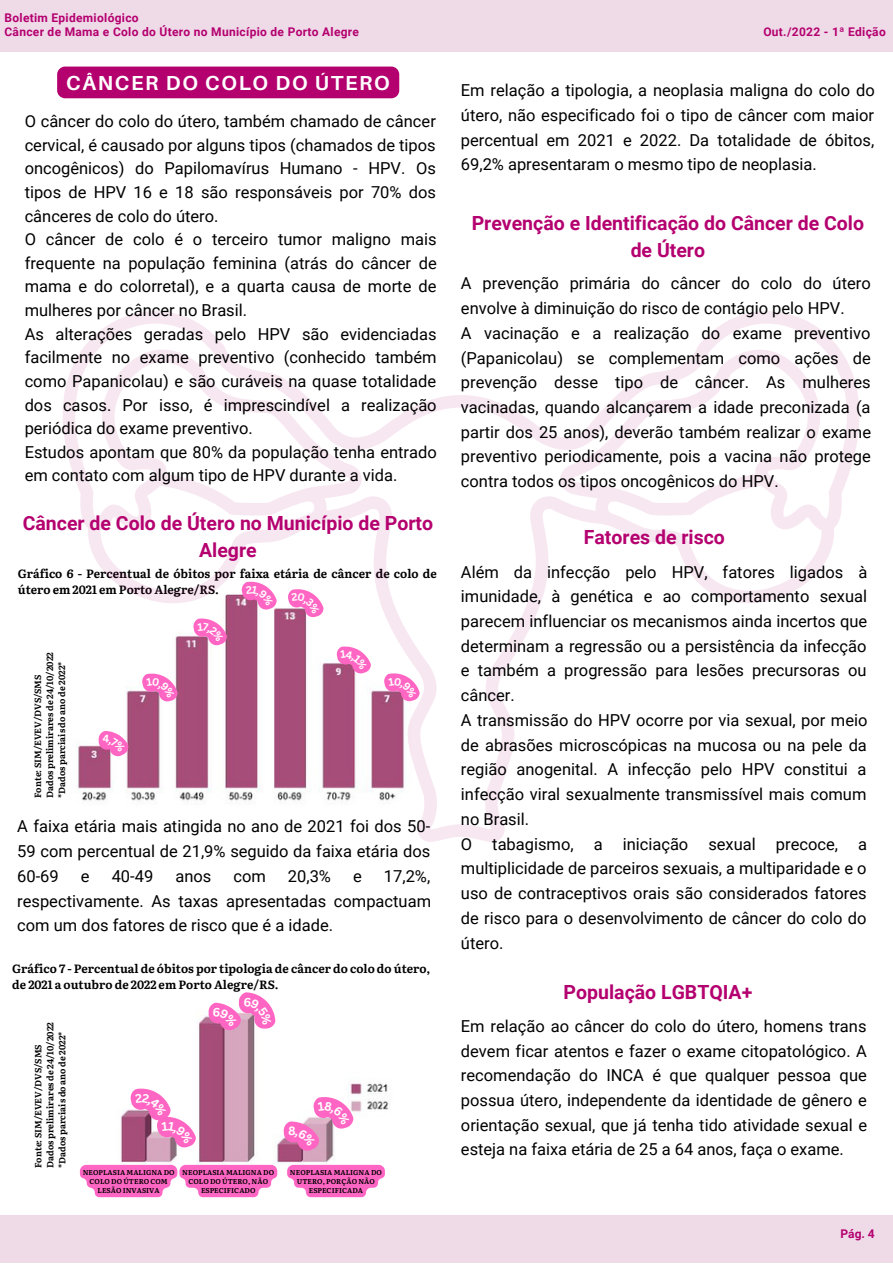
<style>
.page{position:relative;width:893px;height:1264px;background:#fff}
.page>*{position:absolute;margin:0;border:0;box-sizing:border-box;transform-origin:0 0}
.t1{font:700 20.25px "Aileron";letter-spacing:.085em;color:#fff}
.t2{font:700 19.5px/27px "Roboto";color:#b4006f;text-align:center}
.t3{font:16.5px/24.8px "Roboto";color:#000;text-align:justify}
.t4{font:700 12px/16px "Literata";color:#000}
.t5{font:700 12px/13.5px "Roboto";letter-spacing:.025em;color:#b4006f}
.t6{font:700 9px/12px "Literata";color:#000}
.t7{font:700 7.05px/9.4px "Literata";color:#000;text-align:center}
</style>
<div class="page">
<div style="left:0;top:1215px;width:892px;height:47px;background:#efdae8"></div>
<div style="left:0;top:0;width:892px;height:52px;background:#efdae8"></div>
<img style="left:121px;top:1018px;width:268px;height:146px">
<svg style="left:80px;top:1164px;width:197px;height:33px;background:#fe80ce"></svg>
<svg style="left:287px;top:1164px;width:98px;height:33px"></svg>
<svg style="left:63px;top:311px;width:796px;height:530px"></svg>
<div style="left:57px;top:67px;width:342px;height:31px;background:#b4006f;border-radius:8px"></div>
<svg style="left:94px;top:726px;width:38px;height:34px"></svg>
<svg style="left:138px;top:667px;width:44px;height:38px"></svg>
<svg style="left:189px;top:613px;width:42px;height:36px"></svg>
<svg style="left:238px;top:576px;width:90px;height:45px"></svg>
<svg style="left:333px;top:641px;width:91px;height:64px"></svg>
<svg style="left:126px;top:1081px;width:75px;height:70px"></svg>
<svg style="left:204px;top:992px;width:78px;height:42px"></svg>
<svg style="left:279px;top:1090px;width:79px;height:64px"></svg>
<p class="t5" style="left:4px;top:12px;width:356px">Boletim Epidemiológico<br>Câncer de Mama e Colo do Útero no Município de Porto Alegre</p>
<p class="t1" style="left:66px;top:70px;width:325px">CÂNCER DO COLO DO ÚTERO</p>
<p class="t3" style="left:25px;top:110px;width:413px;line-height:23.5px;text-align:left">O câncer do colo do útero, também chamado de câncer cervical, é causado por alguns tipos (chamados de tipos oncogênicos) do Papilomavírus Humano - HPV. Os tipos de HPV 16 e 18 são responsáveis por 70% dos cânceres de colo do útero.<br>O câncer de colo é o terceiro tumor maligno mais frequente na população feminina (atrás do câncer de mama e do colorretal), e a quarta causa de morte de mulheres por câncer no Brasil.<br>As alterações geradas pelo HPV são evidenciadas facilmente no exame preventivo (conhecido também como Papanicolau) e são curáveis na quase totalidade dos casos. Por isso, é imprescindível a realização periódica do exame preventivo.<br>Estudos apontam que 80% da população tenha entrado em contato com algum tipo de HPV durante a vida.</p>
<p class="t2" style="left:23px;top:510px;width:412px">Câncer de Colo de Útero no Município de Porto<br>Alegre</p>
<p class="t4" style="left:18px;top:564px;width:420px">Gráfico 6 - Percentual de óbitos por faixa etária de câncer de colo de útero em 2021 em Porto Alegre/RS.</p>
<p class="t6" style="left:31px;top:798px;width:147px;rotate:-90deg">Fonte: SIM/EVEV/DVS/SMS<br>Dados prelimirares de 24/10/2022 *Dados parciais do ano de 2022*</p>
<p class="t3" style="left:17px;top:814px;width:414px">A faixa etária mais atingida no ano de 2021 foi dos 50- 59 com percentual de 21,9% seguido da faixa etária dos 60-69</p>
<p class="t3" style="left:17px;top:863px;width:415px;text-indent:366px">17,2%, respectivamente. As taxas apresentadas compactuam com um dos fatores de risco que é a idade.</p>
<p class="t3" style="left:81px;top:863px;width:10px">e</p>
<p class="t3" style="left:112px;top:863px;width:43px">40-49</p>
<p class="t3" style="left:175px;top:863px;width:37px">anos</p>
<p class="t3" style="left:233px;top:863px;width:34px">com</p>
<p class="t3" style="left:288px;top:863px;width:45px">20,3%</p>
<p class="t3" style="left:353px;top:863px;width:10px">e</p>
<p class="t4" style="left:12px;top:959px;width:420px">Gráfico 7 - Percentual de óbitos por tipologia de câncer do colo do útero, de 2021 a outubro de 2022 em Porto Alegre/RS.</p>
<p class="t6" style="left:32px;top:1167px;width:147px;rotate:-90deg">Fonte: SIM/EVEV/DVS/SMS<br>Dados prelimirares de 24/10/2022 *Dados parciais do ano de 2022*</p>
<p class="t7" style="left:83px;top:1166px;width:93px">NEOPLASIA MALIGNA DO<br>COLO DO ÚTERO COM<br>LESÃO INVASIVA</p>
<p class="t7" style="left:182px;top:1166px;width:93px">NEOPLASIA MALIGNA DO<br>COLO DO ÚTERO, NÃO<br>ESPECIFICADO</p>
<p class="t7" style="left:290px;top:1166px;width:93px">NEOPLASIA MALIGNA DO<br>UTERO, PORÇÃO NÃO<br>ESPECIFICADA</p>
<p class="t5" style="left:763px;top:25px;width:124px">Out./2022 - 1ª Edição</p>
<p class="t3" style="left:461px;top:78px;width:415px">Em relação a tipologia, a neoplasia maligna do colo do útero, não especificado foi o tipo de câncer com maior percentual em 2021 e 2022. Da totalidade de óbitos, 69,2% apresentaram o mesmo tipo de neoplasia.</p>
<p class="t2" style="left:471px;top:209px;width:394px">Prevenção e Identificação do Câncer de Colo de Útero</p>
<p class="t3" style="left:461px;top:271px;width:411px;text-align:left">A prevenção primária do câncer do colo do útero envolve à diminuição do risco de contágio pelo HPV.<br>A vacinação e a realização do exame preventivo (Papanicolau) se complementam como ações de prevenção desse tipo de câncer. As mulheres vacinadas, quando alcançarem a idade preconizada (a partir dos 25 anos), deverão também realizar o exame preventivo periodicamente, pois a vacina não protege contra todos os tipos oncogênicos do HPV.</p>
<p class="t2" style="left:583px;top:523px;width:143px">Fatores de risco</p>
<p class="t3" style="left:461px;top:559px;width:408px;text-align:left">Além da infecção pelo HPV, fatores ligados à imunidade, à genética e ao comportamento sexual parecem influenciar os mecanismos ainda incertos que determinam a regressão ou a persistência da infecção e também a progressão para lesões precursoras ou câncer.<br>A transmissão do HPV ocorre por via sexual, por meio de abrasões microscópicas na mucosa ou na pele da região anogenital. A infecção pelo HPV constitui a infecção viral sexualmente transmissível mais comum no Brasil.<br>O tabagismo, a iniciação sexual precoce, a multiplicidade de parceiros sexuais, a multiparidade e o uso de contraceptivos orais são considerados fatores de risco para o desenvolvimento de câncer do colo do útero.</p>
<p class="t2" style="left:563px;top:978px;width:190px">População LGBTQIA+</p>
<p class="t3" style="left:461px;top:1013px;width:407px">Em relação ao câncer do colo do útero, homens trans devem ficar atentos e fazer o exame citopatológico. A recomendação do INCA é que qualquer pessoa que possua útero, independente da identidade de gênero e orientação sexual, que já tenha tido atividade sexual e esteja na faixa etária de 25 a 64 anos, faça o exame.</p>
<p class="t5" style="left:840px;top:1227px;width:36px">Pág. 4</p>
</div>
